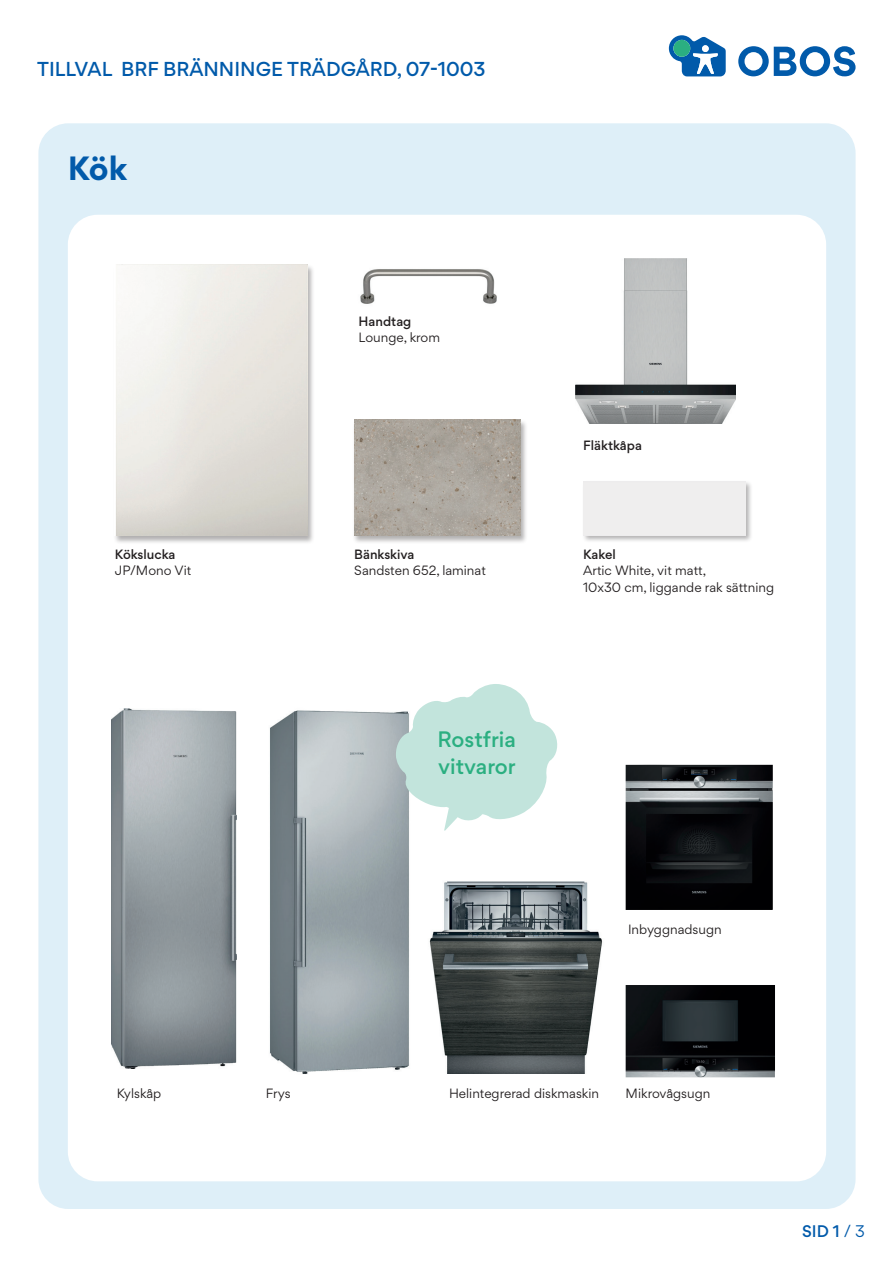
<style>
.page{position:relative;width:893px;height:1263px;background:#fff}
.page>*{position:absolute;margin:0;border:0;box-sizing:border-box;transform-origin:0 0}
.t1{font:700 30px "Gordita";color:#015aaa}
.t2{font:500 19.95px/26.1px "Gordita";color:#2baf81}
.t3{font:500 18px "Gordita";color:#015aaa}
.t4{font:500 15px "Gordita";color:#015aaa}
.t5{font:12px/16.5px "Gordita";color:#231f20}
.t6{font:500 12px "Gordita";color:#231f20}
.s1{font-weight:400}
</style>
<div class="page">
<div style="left:38px;top:123px;width:817px;height:1086px;background:#deeff8;border-radius:30px"></div>
<div style="left:68px;top:215px;width:758px;height:966px;background:#fff;border-radius:30px"></div>
<svg style="left:738px;top:46px;width:117px;height:30px"></svg>
<svg style="left:669px;top:35px;width:57px;height:41px"></svg>
<div style="left:702px;top:45px;width:7px;height:7px;background:#fff;border-radius:50%"></div>
<div style="left:673px;top:40px;width:17px;height:17px;background:#2baf81;border-radius:50%"></div>
<div style="left:353px;top:419px;width:175px;height:125px;background:#231f20;opacity:.35"></div>
<img style="left:354px;top:420px;width:167px;height:116px">
<div style="left:582px;top:480px;width:171px;height:63px;background:#231f20;opacity:.35"></div>
<div style="left:583px;top:481px;width:163px;height:54px;background:#efeeee"></div>
<img style="left:626px;top:764px;width:147px;height:146px">
<img style="left:626px;top:985px;width:149px;height:92px">
<img style="left:360px;top:269px;width:137px;height:35px">
<img style="left:576px;top:258px;width:159px;height:166px">
<img style="left:269px;top:710px;width:140px;height:364px">
<img style="left:111px;top:709px;width:125px;height:360px">
<svg style="left:396px;top:684px;width:162px;height:147px"></svg>
<img style="left:429px;top:881px;width:174px;height:193px">
<div style="left:113px;top:264px;width:202px;height:280px;background:#231f20;opacity:.35"></div>
<img style="left:115px;top:264px;width:192px;height:272px">
<h3 class="t3" style="left:37px;top:56px;width:450px">TILLVAL BRF BRÄNNINGE TRÄDGÅRD, 07-1003</h3>
<h1 class="t1" style="left:68px;top:144px;width:61px">Kök</h1>
<p class="t6" style="left:115px;top:545px;width:62px">Kökslucka</p>
<p class="t5" style="left:115px;top:562px;width:78px">JP/Mono Vit</p>
<p class="t6" style="left:359px;top:312px;width:54px">Handtag</p>
<p class="t5" style="left:359px;top:329px;width:83px">Lounge, krom</p>
<p class="t6" style="left:354px;top:545px;width:62px">Bänkskiva</p>
<p class="t5" style="left:354px;top:562px;width:133px">Sandsten 652, laminat</p>
<h2 class="t2" style="left:438px;top:727px;width:80px">Rostfria vitvaror</h2>
<p class="t6" style="left:583px;top:436px;width:60px">Fläktkåpa</p>
<p class="t6" style="left:583px;top:545px;width:34px">Kakel</p>
<p class="t5" style="left:583px;top:562px;width:192px">Artic White, vit matt,<br>10x30 cm, liggande rak sättning</p>
<p class="t5" style="left:628px;top:921px;width:95px">Inbyggnadsugn</p>
<p class="t5" style="left:117px;top:1085px;width:46px">Kylskåp</p>
<p class="t5" style="left:266px;top:1085px;width:26px">Frys</p>
<p class="t5" style="left:626px;top:1085px;width:86px">Mikrovågsugn</p>
<p class="t5" style="left:449px;top:1085px;width:152px">Helintegrerad diskmaskin</p>
<p class="t4" style="left:802px;top:1220px;width:64px">SID 1 <span class="s1">/ 3</span></p>
</div>
